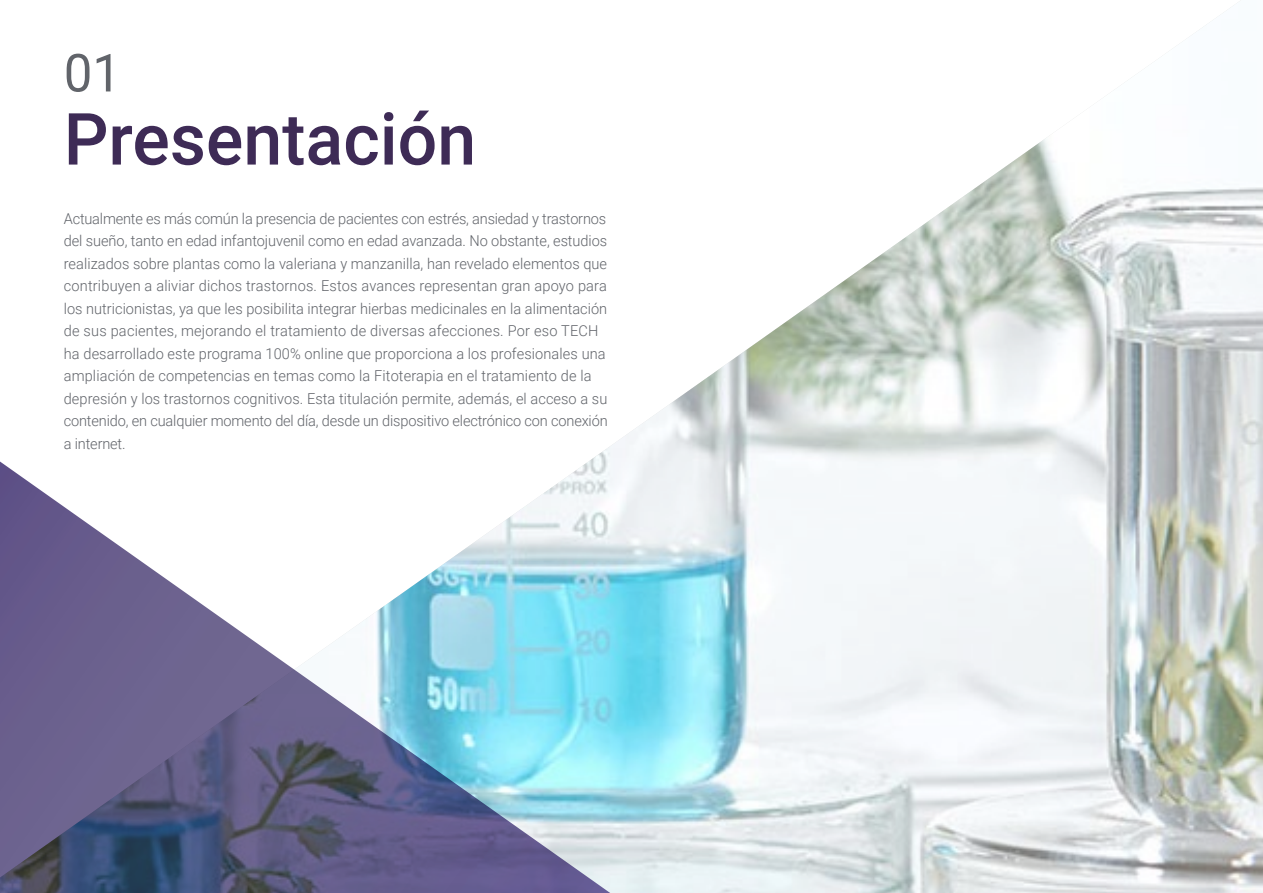
<style>
.page{position:relative;width:1263px;height:893px;background:#fff}
.page>*{position:absolute;margin:0;border:0;box-sizing:border-box;transform-origin:0 0}
.t1{font:500 72px "Roboto";color:#3e2b56}
.t2{font:52.5px "Roboto";color:#61646a}
.t3{font:300 15px/22.5px "Roboto";letter-spacing:.005em;color:#61646a}
</style>
<div class="page">
<img style="left:611px;top:0;width:652px;height:893px">
<svg style="left:0;top:446px;width:640px;height:447px"></svg>
<h2 class="t2" style="left:64px;top:36px;width:59px">01</h2>
<h1 class="t1" style="left:64px;top:89px;width:414px">Presentación</h1>
<p class="t3" style="left:64px;top:207px;width:545px">Actualmente es más común la presencia de pacientes con estrés, ansiedad y trastornos del sueño, tanto en edad infantojuvenil como en edad avanzada. No obstante, estudios realizados sobre plantas como la valeriana y manzanilla, han revelado elementos que contribuyen a aliviar dichos trastornos. Estos avances representan gran apoyo para los nutricionistas, ya que les posibilita integrar hierbas medicinales en la alimentación de sus pacientes, mejorando el tratamiento de diversas afecciones. Por eso TECH ha desarrollado este programa 100% online que proporciona a los profesionales una ampliación de competencias en temas como la Fitoterapia en el tratamiento de la depresión y los trastornos cognitivos. Esta titulación permite, además, el acceso a su contenido, en cualquier momento del día, desde un dispositivo electrónico con conexión a internet.</p>
</div>
